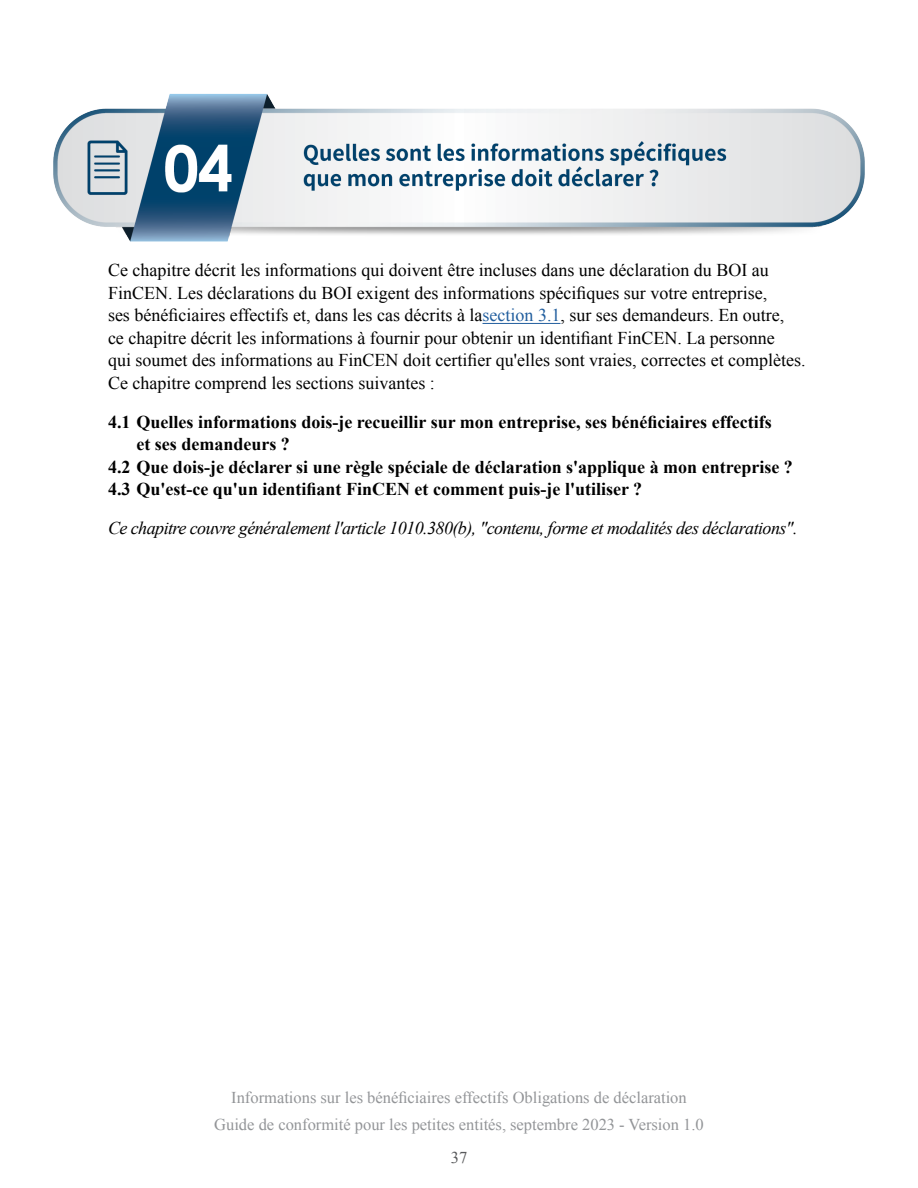
<style>
.page{position:relative;width:918px;height:1188px;background:#fff}
.page>*{position:absolute;margin:0;border:0;box-sizing:border-box;transform-origin:0 0}
.Body_Text{font:18px/22.5px "Times New Roman";color:#000}
.Body_Text-2{font:700 18px/22.5px "Times New Roman";color:#000}
.Body_Text-3{font:italic 18px "Times New Roman";letter-spacing:-.03em;color:#000}
.t1{font:16.5px/27px "Times New Roman";color:#939598;text-align:center}
.t2{font:16.5px "Times New Roman";color:#58595b}
.s1{color:#215e9e}
</style>
<div class="page">
<hr style="left:483px;top:323px;width:77px;height:1px;background:#215e9e">
<img style="left:53px;top:93px;width:812px;height:149px">
<p class="Body_Text" style="left:108px;top:259px;width:699px">Ce chapitre décrit les informations qui doivent être incluses dans une déclaration du BOI au FinCEN. Les déclarations du BOI exigent des informations spécifiques sur votre entreprise,<br>ses bénéficiaires effectifs et, dans les cas décrits à la<span class="s1">section 3.1</span>, sur ses demandeurs. En outre,<br>ce chapitre décrit les informations à fournir pour obtenir un identifiant FinCEN. La personne<br>qui soumet des informations au FinCEN doit certifier qu'elles sont vraies, correctes et complètes.<br>Ce chapitre comprend les sections suivantes :</p>
<p class="Body_Text-2" style="left:136px;top:410px;width:637px;text-indent:-28px">4.1 Quelles informations dois-je recueillir sur mon entreprise, ses bénéficiaires effectifs et ses demandeurs ?</p>
<p class="Body_Text-2" style="left:108px;top:455px;width:686px">4.2 Que dois-je déclarer si une règle spéciale de déclaration s'applique à mon entreprise ?</p>
<p class="Body_Text-2" style="left:108px;top:477px;width:536px">4.3 Qu'est-ce qu'un identifiant FinCEN et comment puis-je l'utiliser ?</p>
<p class="Body_Text-3" style="left:108px;top:515px;width:691px">Ce chapitre couvre généralement l'article 1010.380(b), "contenu, forme et modalités des déclarations".</p>
<p class="t1" style="left:214px;top:1084px;width:491px">Informations sur les bénéficiaires effectifs Obligations de déclaration<br>Guide de conformité pour les petites entités, septembre 2023 - Version 1.0</p>
<p class="t2" style="left:451px;top:1147px;width:18px">37</p>
</div>
